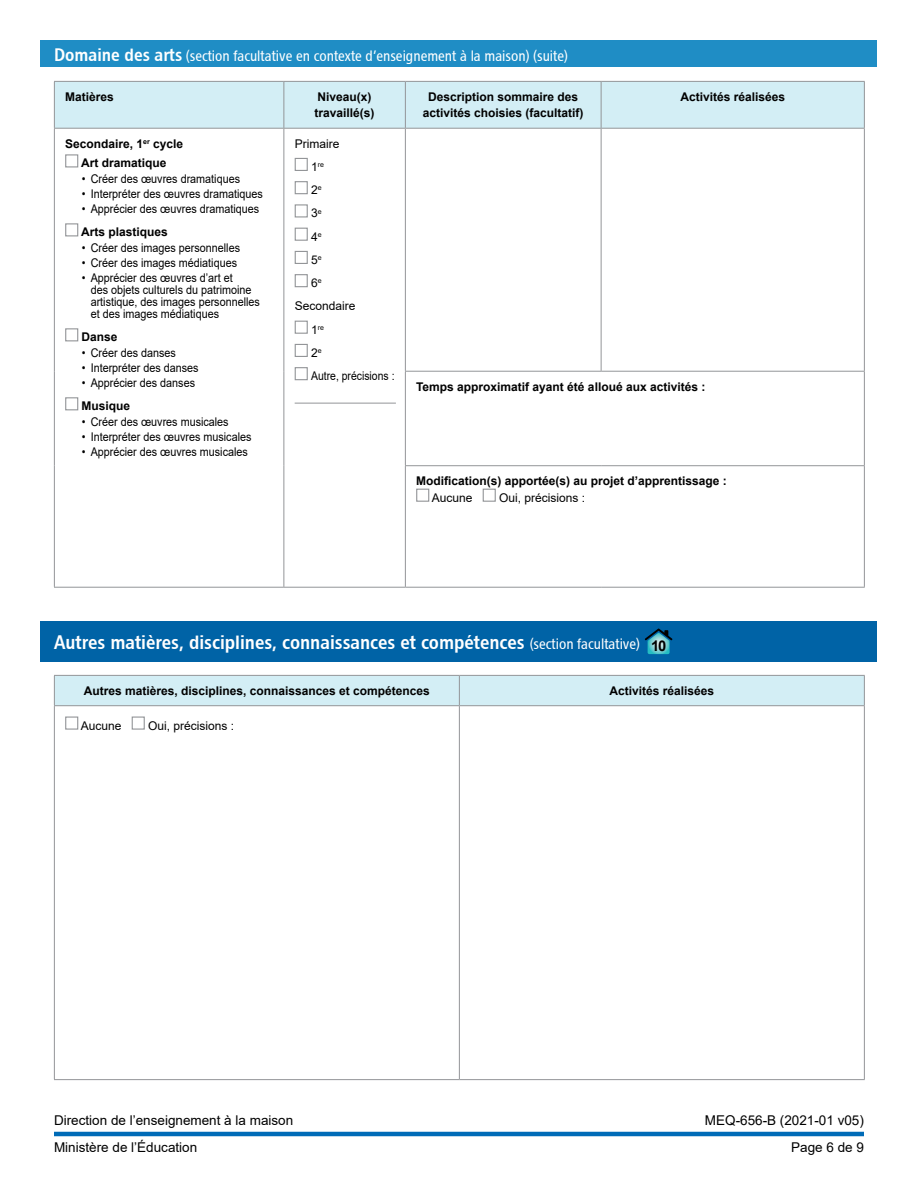
<style>
.page{position:relative;width:918px;height:1188px;background:#fff}
.page>*{position:absolute;margin:0;border:0;box-sizing:border-box;transform-origin:0 0}
.t1{font:19.5px "Chaloult Cond Demi Gras Normal";color:#fff}
.t2{font:15px "Chaloult Cond Normal";color:#fff}
.t3{font:700 14.7px "Arial";color:#000}
.t4{font:13.5px "Arial";color:#000}
.t5{font:12px/12px "Arial";color:#000;scale:.9 1}
.t6{font:700 12px/16.5px "Arial";color:#000;text-align:center}
.t7{font:12px/23.2px "Arial";color:#000}
.t8{font:7.05px "Arial";color:#000}
.s1{font-family:"Chaloult Cond Demi Gras Normal";font-size:18px}
.s2{font-size:12px}
.s3{font-family:"Chaloult Cond Normal";font-size:15px}
.s4{font-style:inherit}
</style>
<div class="page">
<hr style="left:54px;top:1132px;width:810px;height:4px;background:#006bb7">
<div style="left:40px;top:621px;width:838px;height:41px;background:#0063a6"></div>
<div style="left:54px;top:675px;width:811px;height:30px;background:#d3eef5"></div>
<hr style="left:54px;top:705px;width:405px;height:1px;background:#939598">
<hr style="left:54px;top:706px;width:1px;height:373px;background:#939598">
<hr style="left:459px;top:705px;width:406px;height:1px;background:#939598">
<hr style="left:459px;top:706px;width:1px;height:373px;background:#939598">
<hr style="left:864px;top:706px;width:1px;height:373px;background:#939598">
<hr style="left:54px;top:1079px;width:405px;height:1px;background:#939598">
<hr style="left:459px;top:1079px;width:406px;height:1px;background:#939598">
<div style="left:65px;top:717px;width:13px;height:13px;border:1px solid #939598"></div>
<div style="left:132px;top:717px;width:13px;height:13px;border:1px solid #939598"></div>
<svg style="left:645px;top:629px;width:27px;height:25px"></svg>
<div style="left:40px;top:40px;width:838px;height:28px;background:#1f8dc5"></div>
<div style="left:55px;top:82px;width:809px;height:46px;background:#d3eef5"></div>
<hr style="left:54px;top:81px;width:230px;height:1px;background:#939598">
<hr style="left:54px;top:82px;width:1px;height:46px;background:#939598">
<hr style="left:284px;top:81px;width:121px;height:1px;background:#939598">
<hr style="left:284px;top:82px;width:1px;height:46px;background:#939598">
<hr style="left:405px;top:81px;width:196px;height:1px;background:#939598">
<hr style="left:405px;top:82px;width:1px;height:46px;background:#939598">
<hr style="left:601px;top:81px;width:264px;height:1px;background:#939598">
<hr style="left:601px;top:82px;width:1px;height:46px;background:#939598">
<hr style="left:864px;top:82px;width:1px;height:46px;background:#939598">
<hr style="left:54px;top:128px;width:230px;height:1px;background:#939598">
<hr style="left:54px;top:129px;width:1px;height:242px;background:#939598">
<hr style="left:284px;top:128px;width:121px;height:1px;background:#939598">
<hr style="left:284px;top:129px;width:1px;height:242px;background:#939598">
<hr style="left:405px;top:128px;width:196px;height:1px;background:#939598">
<hr style="left:405px;top:129px;width:1px;height:242px;background:#939598">
<hr style="left:601px;top:128px;width:264px;height:1px;background:#939598">
<hr style="left:601px;top:129px;width:1px;height:242px;background:#939598">
<hr style="left:864px;top:129px;width:1px;height:242px;background:#939598">
<hr style="left:54px;top:371px;width:1px;height:95px;background:#939598">
<hr style="left:284px;top:371px;width:1px;height:95px;background:#939598">
<hr style="left:405px;top:371px;width:196px;height:1px;background:#939598">
<hr style="left:405px;top:372px;width:1px;height:93px;background:#939598">
<hr style="left:601px;top:371px;width:264px;height:1px;background:#939598">
<hr style="left:864px;top:372px;width:1px;height:93px;background:#939598">
<hr style="left:54px;top:466px;width:1px;height:121px;background:#939598">
<hr style="left:284px;top:466px;width:1px;height:121px;background:#939598">
<hr style="left:405px;top:465px;width:196px;height:1px;background:#939598">
<hr style="left:405px;top:466px;width:1px;height:121px;background:#939598">
<hr style="left:601px;top:465px;width:264px;height:1px;background:#939598">
<hr style="left:864px;top:466px;width:1px;height:121px;background:#939598">
<hr style="left:54px;top:587px;width:230px;height:1px;background:#939598">
<hr style="left:284px;top:587px;width:121px;height:1px;background:#939598">
<hr style="left:405px;top:587px;width:196px;height:1px;background:#939598">
<hr style="left:601px;top:587px;width:264px;height:1px;background:#939598">
<div style="left:65px;top:154px;width:13px;height:13px;border:1px solid #939598"></div>
<div style="left:65px;top:223px;width:13px;height:13px;border:1px solid #939598"></div>
<div style="left:65px;top:328px;width:13px;height:13px;border:1px solid #939598"></div>
<div style="left:65px;top:397px;width:13px;height:13px;border:1px solid #939598"></div>
<div style="left:295px;top:158px;width:13px;height:13px;border:1px solid #939598"></div>
<div style="left:295px;top:181px;width:13px;height:13px;border:1px solid #939598"></div>
<div style="left:295px;top:204px;width:13px;height:13px;border:1px solid #939598"></div>
<div style="left:295px;top:228px;width:13px;height:13px;border:1px solid #939598"></div>
<div style="left:295px;top:251px;width:13px;height:13px;border:1px solid #939598"></div>
<div style="left:295px;top:274px;width:13px;height:13px;border:1px solid #939598"></div>
<div style="left:295px;top:321px;width:13px;height:13px;border:1px solid #939598"></div>
<div style="left:295px;top:344px;width:13px;height:13px;border:1px solid #939598"></div>
<div style="left:295px;top:367px;width:13px;height:13px;border:1px solid #939598"></div>
<hr style="left:295px;top:403px;width:101px;height:1px;background:#939598">
<div style="left:416px;top:489px;width:13px;height:13px;border:1px solid #939598"></div>
<div style="left:483px;top:489px;width:13px;height:13px;border:1px solid #939598"></div>
<p class="t2" style="left:54px;top:46px;width:516px"><span class="s1">Domaine des arts</span> (section facultative en contexte d’enseignement à la maison) (suite)</p>
<p class="t6" style="left:65px;top:89px;width:50px">Matières</p>
<p class="t6" style="left:315px;top:89px;width:62px;text-align:left">Niveau(x) travaillé(s)</p>
<p class="t6" style="left:423px;top:89px;width:162px">Description sommaire des activités choisies (facultatif)</p>
<p class="t6" style="left:680px;top:89px;width:106px">Activités réalisées</p>
<p class="t6" style="left:65px;top:134px;width:119px;line-height:19.8px">Secondaire, 1<sup>er</sup> cycle<br>Art dramatique</p>
<p class="t5" style="left:82px;top:172px;width:178px">• Créer des œuvres dramatiques</p>
<p class="t5" style="left:82px;top:188px;width:203px">• Interpréter des œuvres dramatiques</p>
<p class="t5" style="left:82px;top:203px;width:199px">• Apprécier des œuvres dramatiques</p>
<p class="t6" style="left:81px;top:224px;width:88px">Arts plastiques</p>
<p class="t5" style="left:82px;top:241px;width:178px">• Créer des images personnelles</p>
<p class="t5" style="left:82px;top:257px;width:174px">• Créer des images médiatiques</p>
<p class="t5" style="left:91px;top:272px;width:190px;text-indent:-9px">• Apprécier des œuvres d’art et<br>des objets culturels du patrimoine artistique, des images personnelles et des images médiatiques</p>
<p class="t6" style="left:82px;top:329px;width:38px">Danse</p>
<p class="t5" style="left:82px;top:346px;width:106px">• Créer des danses</p>
<p class="t5" style="left:82px;top:362px;width:132px">• Interpréter des danses</p>
<p class="t5" style="left:82px;top:377px;width:128px">• Apprécier des danses</p>
<p class="t6" style="left:82px;top:398px;width:50px">Musique</p>
<p class="t5" style="left:82px;top:415px;width:165px">• Créer des œuvres musicales</p>
<p class="t5" style="left:82px;top:431px;width:190px">• Interpréter des œuvres musicales</p>
<p class="t5" style="left:82px;top:446px;width:186px">• Apprécier des œuvres musicales</p>
<p class="t7" style="left:295px;top:132px;width:46px">Primaire</p>
<p class="t8" style="left:311px;top:160px;width:14px"><span class="s2">1</span>re</p>
<p class="t7" style="left:311px;top:178px;width:12px">2<sup>e</sup></p>
<p class="t7" style="left:311px;top:202px;width:12px">3<sup>e</sup></p>
<p class="t7" style="left:311px;top:225px;width:12px">4<sup>e</sup></p>
<p class="t7" style="left:311px;top:248px;width:12px">5<sup>e</sup></p>
<p class="t7" style="left:311px;top:271px;width:12px">6<sup>e</sup></p>
<p class="t7" style="left:295px;top:295px;width:62px">Secondaire</p>
<p class="t8" style="left:311px;top:322px;width:14px"><span class="s2">1</span>re</p>
<p class="t7" style="left:311px;top:341px;width:85px">2<sup>e<br></sup>Autre, précisions :</p>
<p class="t6" style="left:416px;top:378px;width:291px">Temps approximatif ayant été alloué aux activités :</p>
<p class="t6" style="left:416px;top:473px;width:312px">Modification(s) apportée(s) au projet d’apprentissage :</p>
<p class="t7" style="left:432px;top:486px;width:42px">Aucune</p>
<p class="t7" style="left:499px;top:486px;width:88px">Oui, précisions :</p>
<h2 class="t1" style="left:54px;top:630px;width:588px">Autres matières, disciplines, connaissances et compétences <span class="s3">(section facultative)</span></h2>
<p class="t6" style="left:84px;top:683px;width:348px">Autres matières, disciplines, connaissances et compétences</p>
<p class="t6" style="left:610px;top:683px;width:106px">Activités réalisées</p>
<p class="t7" style="left:81px;top:714px;width:42px">Aucune</p>
<p class="t7" style="left:148px;top:714px;width:88px">Oui, précisions :</p>
<p class="t3" style="left:651px;top:636px;width:17px">10</p>
<p class="t4" style="left:54px;top:1111px;width:241px">Direction de l’enseignement à la maison</p>
<p class="t4" style="left:705px;top:1111px;width:161px">MEQ-656-B (202<span class="s4">1-01</span> v0<span class="s4">5</span>)</p>
<p class="t4" style="left:54px;top:1138px;width:145px">Ministère de l’Éducation</p>
<p class="t4" style="left:791px;top:1138px;width:74px">Page 6 de 9</p>
</div>
